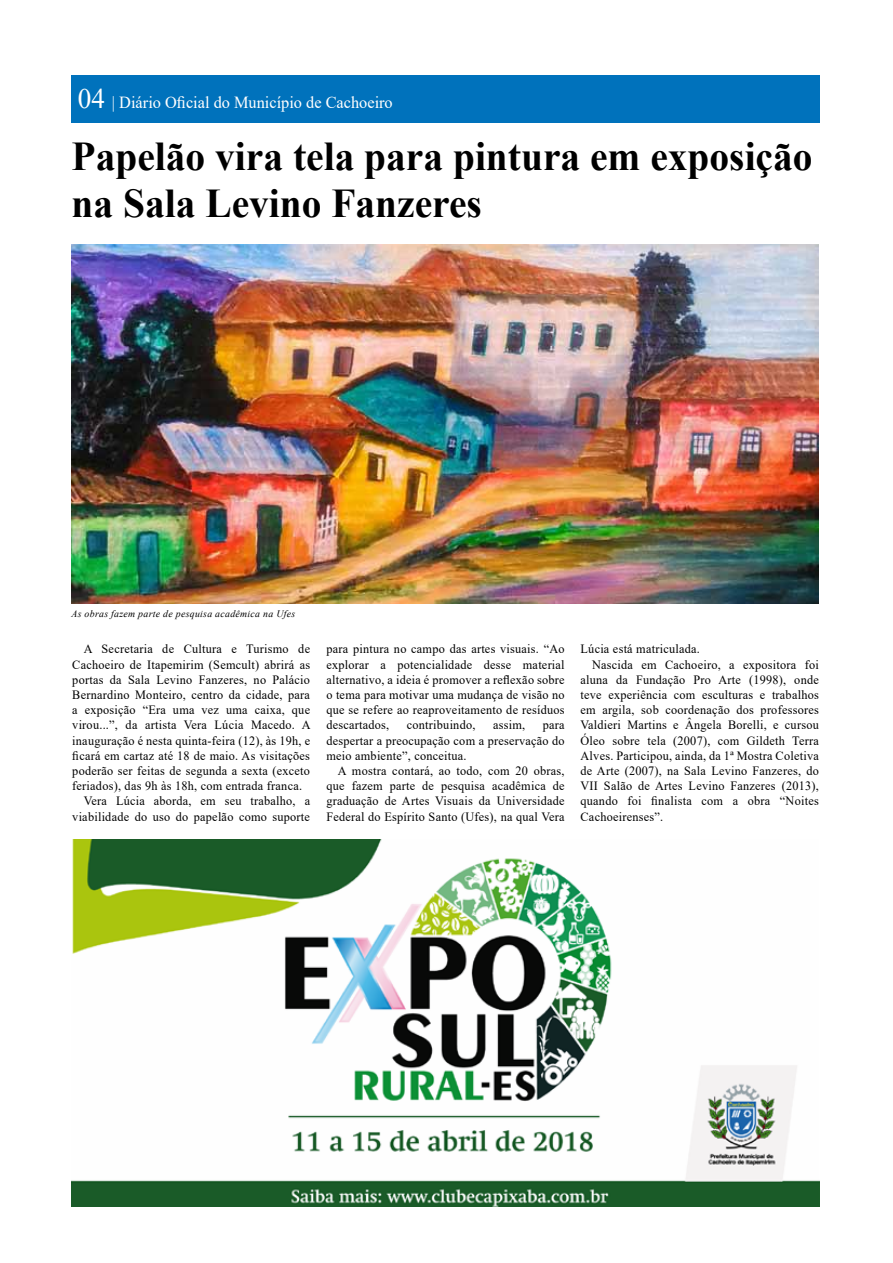
<style>
.page{position:relative;width:893px;height:1263px;background:#fff}
.page>*{position:absolute;margin:0;border:0;box-sizing:border-box;transform-origin:0 0}
.t1{font:700 40.8px/46.5px "Times New Roman";color:#000}
.t2{font:16.95px "Times New Roman";color:#fff}
.t3{font:12.75px/15.1px "Times New Roman";letter-spacing:.02em;color:#000;text-align:justify}
.t4{font:italic 9.9px "Times New Roman";letter-spacing:.03em;color:#000}
.s1{font-size:28.2px}
</style>
<div class="page">
<div style="left:71px;top:75px;width:749px;height:48px;background:#0072bc"></div>
<img style="left:71px;top:244px;width:748px;height:360px">
<img style="left:71px;top:839px;width:748px;height:368px">
<h2 class="t2" style="left:78px;top:90px;width:316px"><span class="s1">04</span> | Diário Oficial do Município de Cachoeiro</h2>
<h1 class="t1" style="left:72px;top:132px;width:742px">Papelão vira tela para pintura em exposição na Sala Levino Fanzeres</h1>
<p class="t4" style="left:71px;top:607px;width:225px">As obras fazem parte de pesquisa acadêmica na Ufes</p>
<p class="t3" style="left:84px;top:641px;width:228px">A Secretaria de Cultura e Turismo de</p>
<p class="t3" style="left:72px;top:656px;width:239px">Cachoeiro de Itapemirim (Semcult) abrirá as</p>
<p class="t3" style="left:72px;top:671px;width:239px">portas da Sala Levino Fanzeres, no Palácio</p>
<p class="t3" style="left:72px;top:687px;width:239px">Bernardino Monteiro, centro da cidade, para</p>
<p class="t3" style="left:72px;top:702px;width:239px">a exposição “Era uma vez uma caixa, que</p>
<p class="t3" style="left:72px;top:717px;width:240px">virou...”, da artista Vera Lúcia Macedo. A</p>
<p class="t3" style="left:72px;top:732px;width:239px">inauguração é nesta quinta-feira (12), às 19h, e</p>
<p class="t3" style="left:72px;top:747px;width:239px">ficará em cartaz até 18 de maio. As visitações</p>
<p class="t3" style="left:72px;top:763px;width:239px">poderão ser feitas de segunda a sexta (exceto</p>
<p class="t3" style="left:72px;top:778px;width:231px">feriados), das 9h às 18h, com entrada franca.</p>
<p class="t3" style="left:84px;top:793px;width:228px">Vera Lúcia aborda, em seu trabalho, a</p>
<p class="t3" style="left:72px;top:808px;width:239px">viabilidade do uso do papelão como suporte</p>
<p class="t3" style="left:326px;top:641px;width:240px">para pintura no campo das artes visuais. “Ao explorar a potencialidade desse material alternativo, a ideia é promover a reflexão sobre o tema para motivar uma mudança de visão no que se refere ao reaproveitamento de resíduos descartados,</p>
<p class="t3" style="left:407px;top:717px;width:70px">contribuindo,</p>
<p class="t3" style="left:493px;top:717px;width:34px">assim,</p>
<p class="t3" style="left:326px;top:717px;width:240px;text-indent:216px">para despertar a preocupação com a preservação do meio ambiente”, conceitua.</p>
<p class="t3" style="left:326px;top:763px;width:240px;text-indent:12px">A mostra contará, ao todo, com 20 obras, que fazem parte de pesquisa acadêmica de graduação de Artes Visuais da Universidade Federal do Espírito Santo (Ufes), na qual Vera</p>
<p class="t3" style="left:581px;top:641px;width:121px">Lúcia está matriculada.</p>
<p class="t3" style="left:592px;top:656px;width:228px">Nascida em Cachoeiro, a expositora foi</p>
<p class="t3" style="left:581px;top:671px;width:240px">aluna da Fundação Pro Arte (1998), onde</p>
<p class="t3" style="left:581px;top:687px;width:240px">teve experiência com esculturas e trabalhos</p>
<p class="t3" style="left:581px;top:702px;width:240px">em argila, sob coordenação dos professores</p>
<p class="t3" style="left:581px;top:717px;width:240px">Valdieri Martins e Ângela Borelli, e cursou</p>
<p class="t3" style="left:581px;top:732px;width:240px">Óleo sobre tela (2007), com Gildeth Terra</p>
<p class="t3" style="left:581px;top:747px;width:240px">Alves. Participou, ainda, da 1ª Mostra Coletiva</p>
<p class="t3" style="left:581px;top:763px;width:240px">de Arte (2007), na Sala Levino Fanzeres, do</p>
<p class="t3" style="left:581px;top:778px;width:240px">VII Salão de Artes Levino Fanzeres (2013),</p>
<p class="t3" style="left:581px;top:793px;width:240px">quando foi finalista com a obra “Noites</p>
<p class="t3" style="left:581px;top:808px;width:84px">Cachoeirenses”.</p>
</div>
